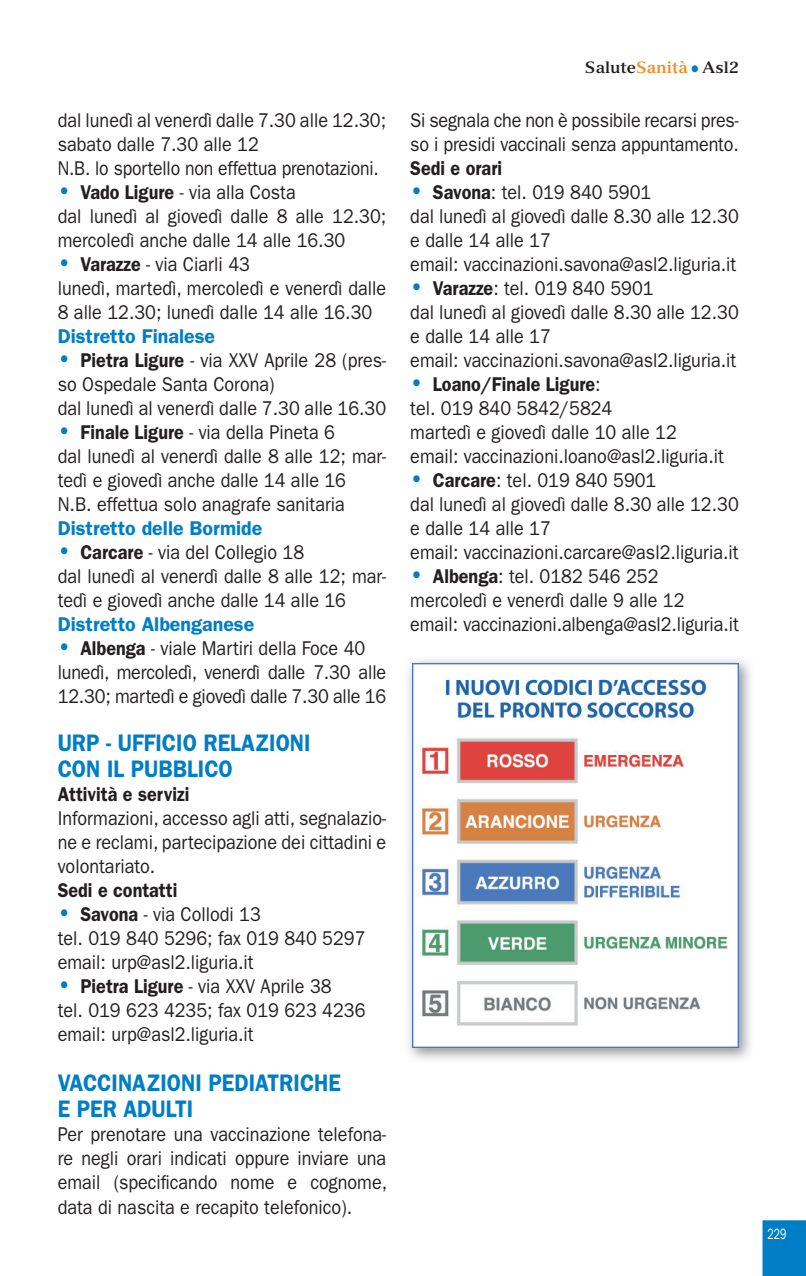
<style>
.page{position:relative;width:806px;height:1276px;background:#fff}
.page>*{position:absolute;margin:0;border:0;box-sizing:border-box;transform-origin:0 0}
.t1{font:600 24px/26px "ITC Franklin Gothic Std";color:#007ec5;scale:.9 1}
.t2{font:20px/24px "ITC Franklin Gothic Std";color:#231f20;scale:.9 1}
.t3{font:600 20px "ITC Franklin Gothic Std";color:#007ec5}
.t4{font:600 20px "ITC Franklin Gothic Std";color:#231f20;scale:.9 1}
.t5{font:700 16px "Versailles LT Std";color:#231f20}
.t6{font:15px "ITC Franklin Gothic Std";color:#fff;scale:.7 1}
.s1{font-weight:600;font-size:24px;color:#007ec5}
.s2{font-weight:600}
.s3{color:#f68b1f}
.s4{font-family:"ITC Franklin Gothic Std";font-weight:600;font-size:24px;color:#007ec5}
</style>
<div class="page">
<img style="left:408px;top:659px;width:343px;height:401px">
<img style="left:412px;top:663px;width:326px;height:385px">
<div style="left:762px;top:1220px;width:44px;height:56px;background:#007ec5"></div>
<p class="t2" style="left:58px;top:108px;width:366px">dal lunedì al venerdì dalle 7.30 alle 12.30; sabato dalle 7.30 alle 12<br>N.B. lo sportello non effettua prenotazioni.</p>
<p class="t2" style="left:58px;top:180px;width:366px"><span class="s1">•</span> <span class="s2">Vado Ligure</span> - via alla Costa<br>dal lunedì al giovedì dalle 8 alle 12.30; mercoledì anche dalle 14 alle 16.30</p>
<p class="t2" style="left:58px;top:252px;width:366px"><span class="s1">•</span> <span class="s2">Varazze</span> - via Ciarli 43<br>lunedì, martedì, mercoledì e venerdì dalle<br>8 alle 12.30; lunedì dalle 14 alle 16.30</p>
<p class="t3" style="left:58px;top:324px;width:159px">Distretto Finalese</p>
<p class="t2" style="left:58px;top:348px;width:366px"><span class="s1">•</span> <span class="s2">Pietra Ligure</span> - via XXV Aprile 28 (pres&shy;so Ospedale Santa Corona)<br>dal lunedì al venerdì dalle 7.30 alle 16.30</p>
<p class="t2" style="left:58px;top:420px;width:366px"><span class="s1">•</span> <span class="s2">Finale Ligure</span> - via della Pineta 6<br>dal lunedì al venerdì dalle 8 alle 12; mar&shy;tedì e giovedì anche dalle 14 alle 16<br>N.B. effettua solo anagrafe sanitaria</p>
<p class="t3" style="left:58px;top:516px;width:206px">Distretto delle Bormide</p>
<p class="t2" style="left:58px;top:540px;width:366px"><span class="s1">•</span> <span class="s2">Carcare</span> - via del Collegio 18<br>dal lunedì al venerdì dalle 8 alle 12; mar&shy;tedì e giovedì anche dalle 14 alle 16</p>
<p class="t3" style="left:58px;top:612px;width:198px">Distretto Albenganese</p>
<p class="t2" style="left:58px;top:636px;width:366px"><span class="s1">•</span> <span class="s2">Albenga</span> - viale Martiri della Foce 40 lunedì, mercoledì, venerdì dalle 7.30 alle<br>12.30; martedì e giovedì dalle 7.30 alle 16</p>
<p class="t1" style="left:58px;top:730px;width:282px">URP - UFFICIO RELAZIONI<br>CON IL PUBBLICO</p>
<p class="t4" style="left:58px;top:782px;width:148px">Attività e servizi</p>
<p class="t2" style="left:58px;top:806px;width:366px;text-align:justify">Informazioni, accesso agli atti, segnalazio&shy;ne e reclami, partecipazione dei cittadini e volontariato.</p>
<p class="t4" style="left:58px;top:878px;width:134px">Sedi e contatti</p>
<p class="t2" style="left:58px;top:902px;width:343px"><span class="s1">•</span> <span class="s2">Savona</span> - via Collodi 13<br>tel. 019 840 5296; fax 019 840 5297 email: urp@asl2.liguria.it</p>
<p class="t2" style="left:58px;top:974px;width:343px"><span class="s1">•</span> <span class="s2">Pietra Ligure</span> - via XXV Aprile 38<br>tel. 019 623 4235; fax 019 623 4236 email: urp@asl2.liguria.it</p>
<p class="t1" style="left:58px;top:1070px;width:316px">VACCINAZIONI PEDIATRICHE<br>E PER ADULTI</p>
<p class="t2" style="left:58px;top:1122px;width:367px;text-align:justify">Per prenotare una vaccinazione telefona&shy;re negli orari indicati oppure inviare una email (specificando nome e cognome, data di nascita e recapito telefonico).</p>
<p class="t5" style="left:584px;top:58px;width:155px">Salute<span class="s3">Sanità</span><span class="s4">•</span> Asl2</p>
<p class="t2" style="left:410px;top:108px;width:366px">Si segnala che non è possibile recarsi pres&shy;so i presidi vaccinali senza appuntamento.</p>
<p class="t4" style="left:410px;top:156px;width:103px">Sedi e orari</p>
<p class="t2" style="left:410px;top:180px;width:366px"><span class="s1">•</span> <span class="s2">Savona</span>: tel. 019 840 5901<br>dal lunedì al giovedì dalle 8.30 alle 12.30 e dalle 14 alle 17<br>email: vaccinazioni.savona@asl2.liguria.it</p>
<p class="t2" style="left:410px;top:276px;width:366px"><span class="s1">•</span> <span class="s2">Varazze</span>: tel. 019 840 5901<br>dal lunedì al giovedì dalle 8.30 alle 12.30 e dalle 14 alle 17<br>email: vaccinazioni.savona@asl2.liguria.it</p>
<p class="t2" style="left:410px;top:372px;width:350px"><span class="s1">•</span> <span class="s2">Loano/Finale Ligure</span>:<br>tel. 019 840 5842/5824<br>martedì e giovedì dalle 10 alle 12 email: vaccinazioni.loano@asl2.liguria.it</p>
<p class="t2" style="left:410px;top:468px;width:366px"><span class="s1">•</span> <span class="s2">Carcare</span>: tel. 019 840 5901<br>dal lunedì al giovedì dalle 8.30 alle 12.30 e dalle 14 alle 17<br>email: vaccinazioni.carcare@asl2.liguria.it</p>
<p class="t2" style="left:410px;top:564px;width:366px"><span class="s1">•</span> <span class="s2">Albenga</span>: tel. 0182 546 252 mercoledì e venerdì dalle 9 alle 12<br>email: vaccinazioni.albenga@asl2.liguria.it</p>
<p class="t6" style="left:767px;top:1225px;width:28px">229</p>
</div>
